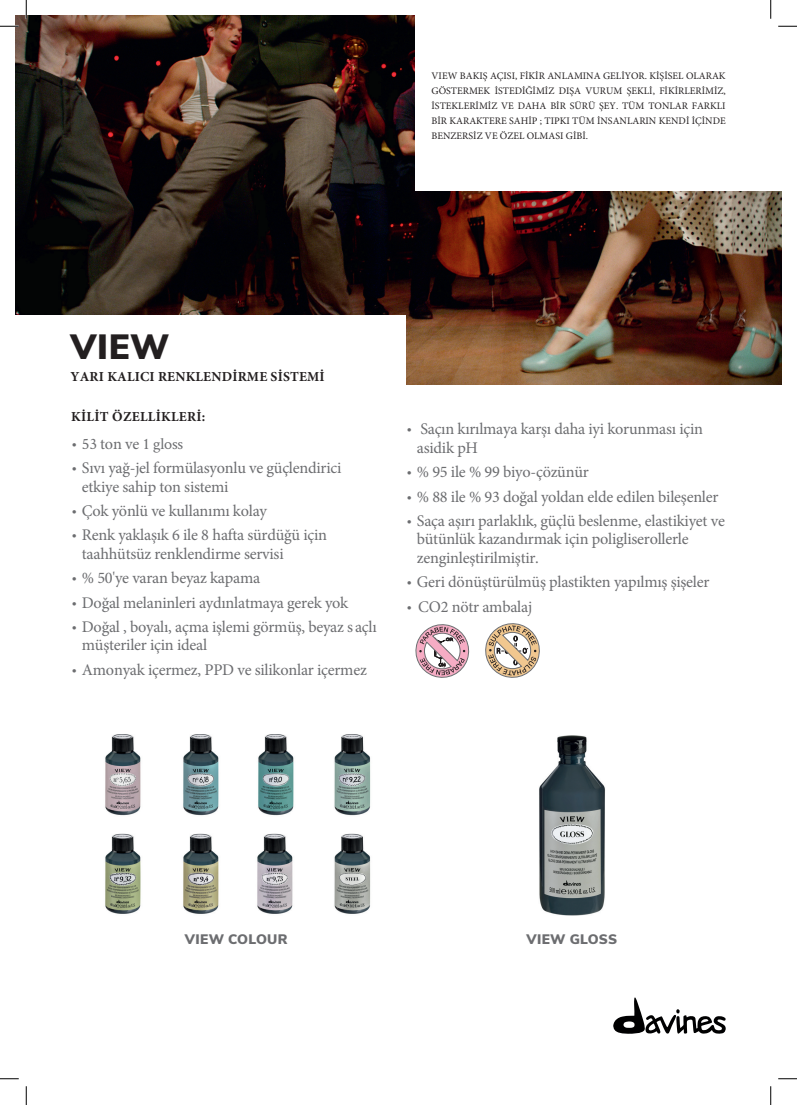
<style>
.page{position:relative;width:797px;height:1105px;background:#fff}
.page>*{position:absolute;margin:0;border:0;box-sizing:border-box;transform-origin:0 0}
.t1{font:900 35px "Nunito Sans";color:#231f20}
.t2{font:16.25px/18.5px "Minion Pro";letter-spacing:-.015em;color:#6c6d70}
.t3{font:16.25px "Crimson Text";letter-spacing:-.015em;color:#6c6d70}
.t4{font:700 13.75px "Minion Pro";letter-spacing:.01em;color:#231f20}
.t5{font:900 13.75px "Nunito Sans";letter-spacing:.02em;color:#6c6d70}
.t6{font:10px/15px "Minion Pro";color:#231f20;text-align:justify}
.s1{font-family:"Minion Pro"}
.s2{font-family:"Crimson Text"}
</style>
<div class="page">
<img style="left:15px;top:15px;width:767px;height:369px">
<div style="left:415px;top:15px;width:367px;height:176px;background:#fff"></div>
<svg style="left:613px;top:997px;width:113px;height:37px"></svg>
<svg style="left:415px;top:624px;width:55px;height:54px"></svg>
<svg style="left:485px;top:623px;width:55px;height:55px"></svg>
<img style="left:105px;top:734px;width:114px;height:82px">
<img style="left:258px;top:734px;width:113px;height:82px">
<img style="left:105px;top:833px;width:114px;height:81px">
<img style="left:257px;top:833px;width:114px;height:81px">
<img style="left:539px;top:735px;width:66px;height:181px">
<div style="left:15px;top:316px;width:391px;height:78px;background:#fff"></div>
<svg style="left:0;top:25px;width:19px;height:2px"></svg>
<svg style="left:778px;top:25px;width:19px;height:2px"></svg>
<svg style="left:0;top:1078px;width:19px;height:1px"></svg>
<svg style="left:778px;top:1078px;width:19px;height:1px"></svg>
<svg style="left:25px;top:0;width:2px;height:19px"></svg>
<svg style="left:25px;top:1086px;width:2px;height:19px"></svg>
<svg style="left:770px;top:0;width:1px;height:19px"></svg>
<svg style="left:770px;top:1086px;width:1px;height:19px"></svg>
<p class="t6" style="left:431px;top:68px;width:295px">VIEW BAKIŞ AÇISI, FİKİR ANLAMINA GELİYOR. KİŞİSEL OLARAK GÖSTERMEK İSTEDİĞİMİZ DIŞA VURUM ŞEKLİ, FİKİRLERİMİZ, İSTEKLERİMİZ VE DAHA BİR SÜRÜ ŞEY. TÜM TONLAR FARKLI BİR KARAKTERE SAHİP ; TIPKI TÜM İNSANLARIN KENDİ İÇİNDE BENZERSİZ VE ÖZEL OLMASI GİBİ.</p>
<h1 class="t1" style="left:71px;top:321px;width:100px">VIEW</h1>
<p class="t4" style="left:71px;top:366px;width:256px">YARI KALICI RENKLENDİRME SİSTEMİ</p>
<p class="t4" style="left:71px;top:407px;width:136px">KİLİT ÖZELLİKLERİ:</p>
<p class="t3" style="left:71px;top:433px;width:113px">• 53 <span class="s1">ton ve</span> 1 gloss</p>
<p class="t2" style="left:82px;top:459px;width:261px;text-indent:-11px"><span class="s2">•</span> Sıvı yağ-jel formülasyonlu ve güçlendirici etkiye sahip ton sistemi</p>
<p class="t2" style="left:71px;top:502px;width:197px"><span class="s2">•</span> Çok yönlü ve kullanımı kolay</p>
<p class="t2" style="left:82px;top:526px;width:247px;text-indent:-11px"><span class="s2">•</span> Renk yaklaşık 6 ile 8 hafta sürdüğü için taahhütsüz renklendirme servisi</p>
<p class="t2" style="left:71px;top:569px;width:190px"><span class="s2">•</span> % 50'ye varan beyaz kapama</p>
<p class="t2" style="left:71px;top:593px;width:278px"><span class="s2">•</span> Doğal melaninleri aydınlatmaya gerek yok</p>
<p class="t2" style="left:82px;top:617px;width:296px;text-indent:-11px"><span class="s2">•</span> Doğal , boyalı, açma işlemi görmüş, beyaz s açlı müşteriler için ideal</p>
<p class="t2" style="left:71px;top:660px;width:297px"><span class="s2">•</span> Amonyak içermez, PPD ve silikonlar içermez</p>
<p class="t2" style="left:417px;top:419px;width:288px;text-indent:-11px"><span class="s2">•</span> Saçın kırılmaya karşı daha iyi korunması için asidik pH</p>
<p class="t2" style="left:406px;top:463px;width:184px"><span class="s2">•</span> % 95 ile % 99 biyo-çözünür</p>
<p class="t2" style="left:406px;top:487px;width:314px"><span class="s2">•</span> % 88 ile % 93 doğal yoldan elde edilen bileşenler</p>
<p class="t2" style="left:417px;top:511px;width:309px;text-indent:-11px"><span class="s2">•</span> Saça aşırı parlaklık, güçlü beslenme, elastikiyet ve bütünlük kazandırmak için poligliserollerle zenginleştirilmiştir.</p>
<p class="t2" style="left:406px;top:573px;width:305px"><span class="s2">•</span> Geri dönüştürülmüş plastikten yapılmış şişeler</p>
<p class="t2" style="left:406px;top:597px;width:127px"><span class="s2">•</span> CO2 nötr ambalaj</p>
<p class="t5" style="left:185px;top:929px;width:104px">VIEW COLOUR</p>
<p class="t5" style="left:526px;top:929px;width:92px">VIEW GLOSS</p>
</div>
